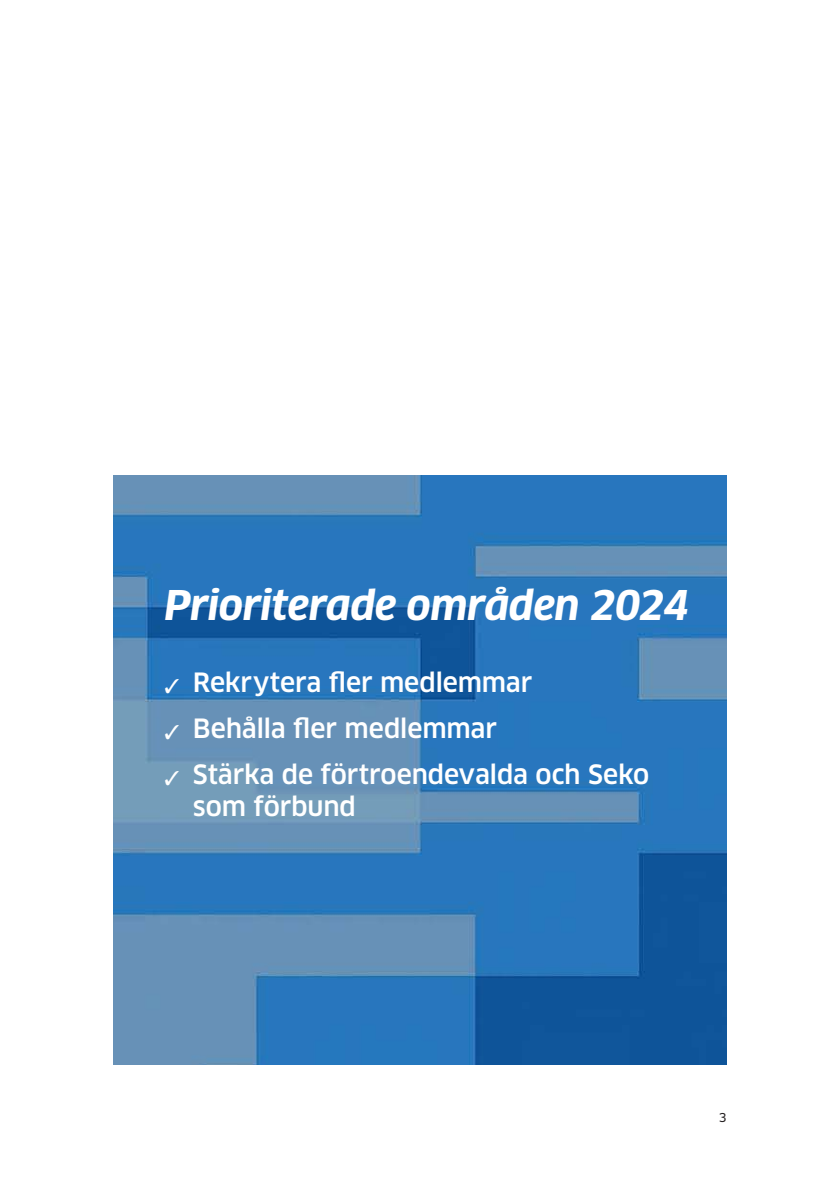
<style>
.page{position:relative;width:840px;height:1191px;background:#fff}
.page>*{position:absolute;margin:0;border:0;box-sizing:border-box;transform-origin:0 0}
.Mål_Rubrik{font:italic 700 40px "Clan Pro";letter-spacing:-.015em;color:#fff}
.t1{font:500 26px/32px "Clan Pro";letter-spacing:-.01em;color:#fff}
.t2{font:12px "Clan Pro News";color:#231f20}
</style>
<div class="page">
<img style="left:113px;top:476px;width:613px;height:588px">
<p class="Mål_Rubrik" style="left:164px;top:581px;width:525px">Prioriterade områden 2024</p>
<p class="t1" style="left:164px;top:666px;width:369px">✓ Rekrytera fler medlemmar</p>
<p class="t1" style="left:164px;top:712px;width:334px">✓ Behålla fler medlemmar</p>
<p class="t1" style="left:193px;top:758px;width:457px;text-indent:-28px">✓ Stärka de förtroendevalda och Seko som förbund</p>
<p class="t2" style="left:718px;top:1110px;width:9px">3</p>
</div>
